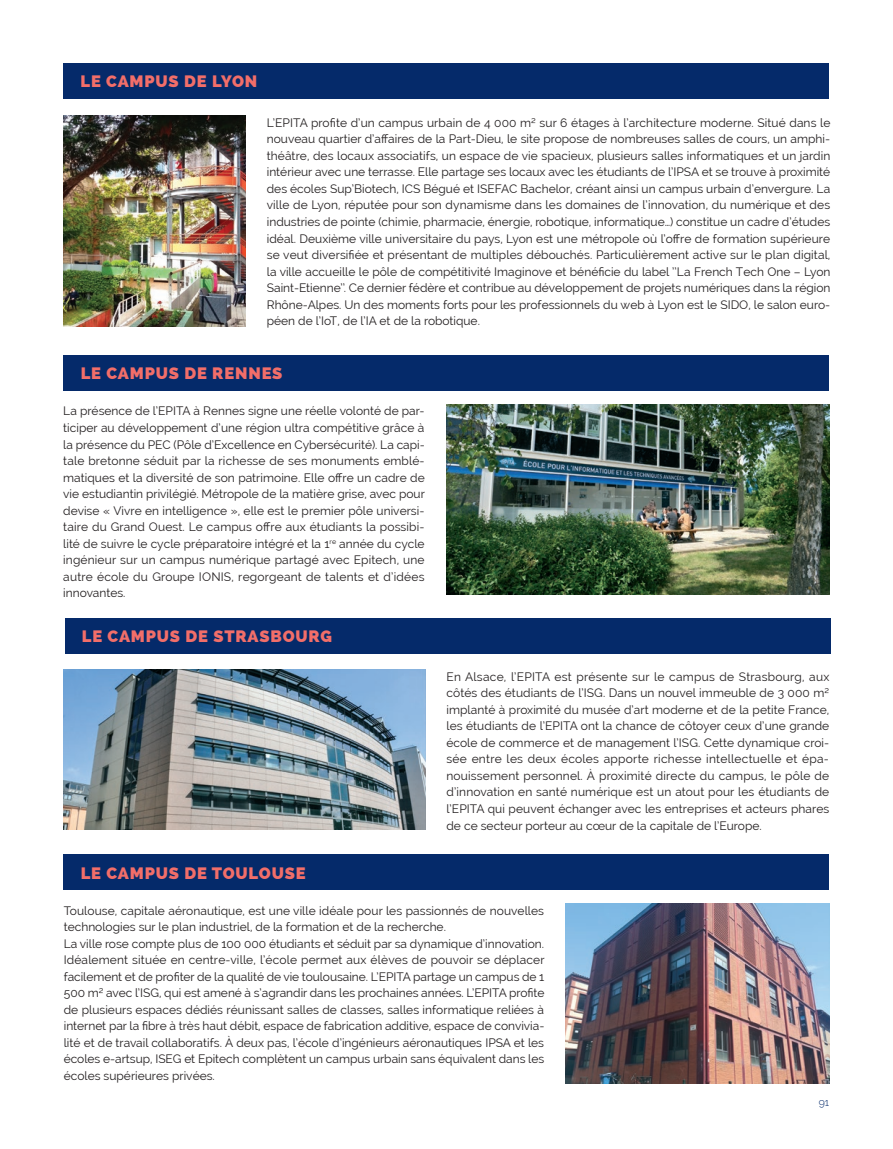
<style>
.page{position:relative;width:893px;height:1149px;background:#fff}
.page>*{position:absolute;margin:0;border:0;box-sizing:border-box;transform-origin:0 0}
.t1{font:800 16.5px "Raleway";letter-spacing:.05em;color:#f26e69}
.t2{font:12px/16.5px "Raleway";color:#231f20;text-align:justify}
.t3{font:300 10.5px "Raleway";color:#052a6a}
</style>
<div class="page">
<div style="left:64px;top:63px;width:765px;height:35px;background:#052a6a"></div>
<img style="left:64px;top:116px;width:182px;height:211px">
<div style="left:64px;top:355px;width:765px;height:35px;background:#052a6a"></div>
<img style="left:446px;top:404px;width:383px;height:190px">
<div style="left:65px;top:618px;width:765px;height:35px;background:#052a6a"></div>
<img style="left:64px;top:669px;width:361px;height:160px">
<div style="left:64px;top:854px;width:765px;height:35px;background:#052a6a"></div>
<img style="left:565px;top:903px;width:264px;height:180px">
<hr style="left:0;top:0;width:1px;height:404px;background:#052a6a">
<h1 class="t1" style="left:81px;top:72px;width:178px">LE CAMPUS DE LYON</h1>
<p class="t2" style="left:267px;top:114px;width:565px">L’EPITA profite d’un campus urbain de 4 000 m² sur 6 étages à l’architecture moderne. Situé dans le nouveau quartier d’affaires de la Part-Dieu, le site propose de nombreuses salles de cours, un amphi&shy;théâtre, des locaux associatifs, un espace de vie spacieux, plusieurs salles informatiques et un jardin intérieur avec une terrasse. Elle partage ses locaux avec les étudiants de l’IPSA et se trouve à proximité des écoles Sup’Biotech, ICS Bégué et ISEFAC Bachelor, créant ainsi un campus urbain d’envergure. La ville de Lyon, réputée pour son dynamisme dans les domaines de l’innovation, du numérique et des industries de pointe (chimie, pharmacie, énergie, robotique, informatique…) constitue un cadre d’études idéal. Deuxième ville universitaire du pays, Lyon est une métropole où l’offre de formation supérieure se veut diversifiée et présentant de multiples débouchés. Particulièrement active sur le plan digital, la ville accueille le pôle de compétitivité Imaginove et bénéficie du label ’’La French Tech One – Lyon Saint-Etienne’’. Ce dernier fédère et contribue au développement de projets numériques dans la région Rhône-Alpes. Un des moments forts pour les professionnels du web à Lyon est le SIDO, le salon euro&shy;péen de l’IoT, de l’IA et de la robotique.</p>
<h1 class="t1" style="left:81px;top:363px;width:203px">LE CAMPUS DE RENNES</h1>
<p class="t2" style="left:63px;top:403px;width:363px">La présence de l’EPITA à Rennes signe une réelle volonté de par&shy;ticiper au développement d’une région ultra compétitive grâce à la présence du PEC (Pôle d’Excellence en Cybersécurité). La capi&shy;tale bretonne séduit par la richesse de ses monuments emblé&shy;matiques et la diversité de son patrimoine. Elle offre un cadre de vie estudiantin privilégié. Métropole de la matière grise, avec pour devise « Vivre en intelligence », elle est le premier pôle universi&shy;taire du Grand Ouest. Le campus offre aux étudiants la possibi&shy;lité de suivre le cycle préparatoire intégré et la 1<sup>re</sup> année du cycle ingénieur sur un campus numérique partagé avec Epitech, une autre école du Groupe IONIS, regorgeant de talents et d’idées innovantes.</p>
<h1 class="t1" style="left:82px;top:626px;width:252px">LE CAMPUS DE STRASBOURG</h1>
<p class="t2" style="left:446px;top:668px;width:384px">En Alsace, l’EPITA est présente sur le campus de Strasbourg, aux côtés des étudiants de l’ISG. Dans un nouvel immeuble de 3 000 m² implanté à proximité du musée d’art moderne et de la petite France, les étudiants de l’EPITA ont la chance de côtoyer ceux d’une grande école de commerce et de management l’ISG. Cette dynamique croi&shy;sée entre les deux écoles apporte richesse intellectuelle et épa&shy;nouissement personnel. À proximité directe du campus, le pôle de d’innovation en santé numérique est un atout pour les étudiants de l’EPITA qui peuvent échanger avec les entreprises et acteurs phares de ce secteur porteur au cœur de la capitale de l’Europe.</p>
<h1 class="t1" style="left:81px;top:863px;width:226px">LE CAMPUS DE TOULOUSE</h1>
<p class="t2" style="left:64px;top:901px;width:482px;text-align:left">Toulouse, capitale aéronautique, est une ville idéale pour les passionnés de nouvelles technologies sur le plan industriel, de la formation et de la recherche.<br>La ville rose compte plus de 100 000 étudiants et séduit par sa dynamique d’innovation.<br>Idéalement située en centre-ville, l’école permet aux élèves de pouvoir se déplacer facilement et de profiter de la qualité de vie toulousaine. L’EPITA partage un campus de 1<br>500 m² avec l’ISG, qui est amené à s’agrandir dans les prochaines années. L’EPITA profite de plusieurs espaces dédiés réunissant salles de classes, salles informatique reliées à internet par la fibre à très haut débit, espace de fabrication additive, espace de convivia&shy;lité et de travail collaboratifs. À deux pas, l’école d’ingénieurs aéronautiques IPSA et les écoles e-artsup, ISEG et Epitech complètent un campus urbain sans équivalent dans les écoles supérieures privées.</p>
<p class="t3" style="left:819px;top:1095px;width:12px">91</p>
</div>
